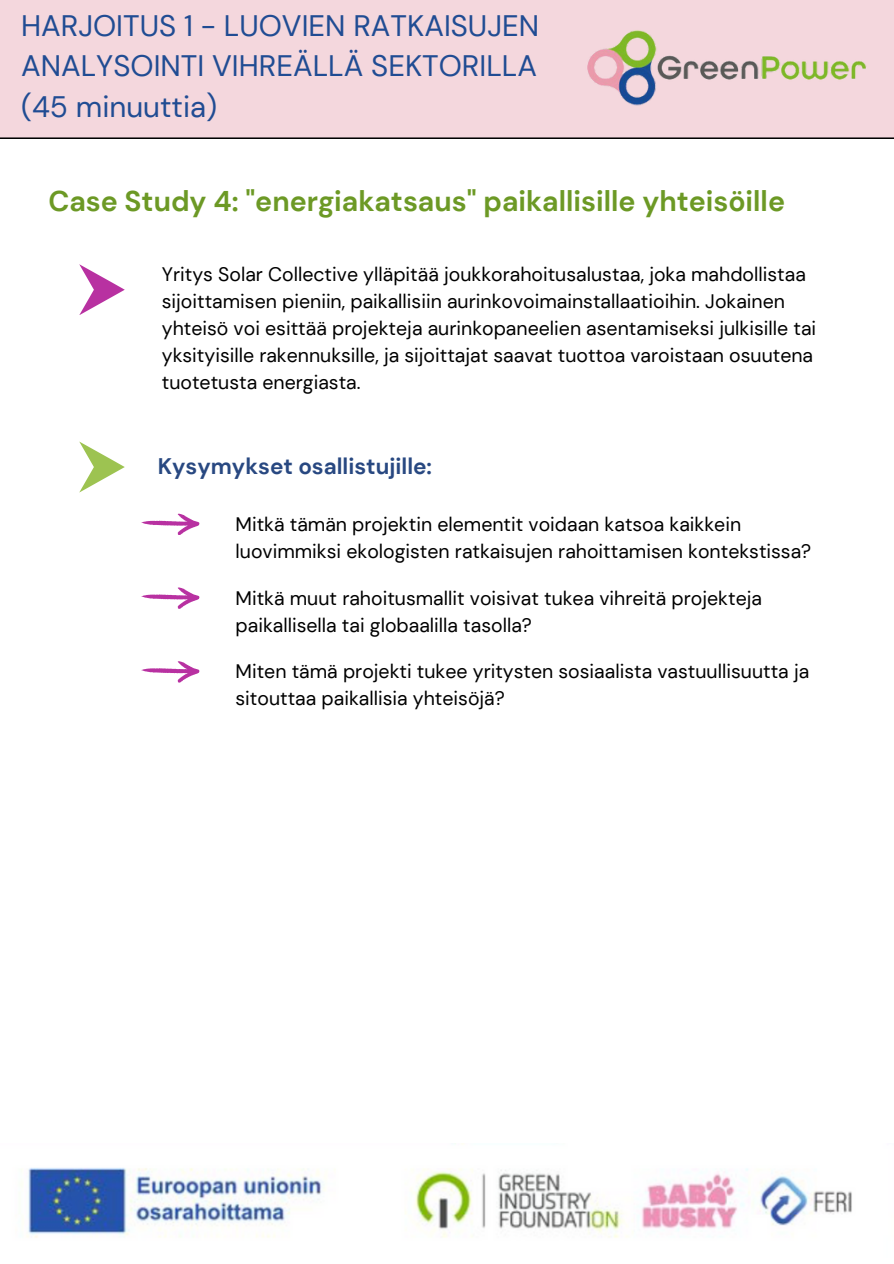
<style>
.page{position:relative;width:894px;height:1264px;background:#fff}
.page>*{position:absolute;margin:0;border:0;box-sizing:border-box;transform-origin:0 0}
.t1{font:29.55px/40.5px "DM Sans";color:#204c93;text-align:justify}
.t2{font:700 28.5px "DM Sans";color:#6c9925}
.t3{font:700 22.5px "DM Sans";color:#284881}
.t4{font:19.5px/27px "DM Sans";color:#000}
</style>
<div class="page">
<img style="left:21px;top:1143px;width:831px;height:95px">
<div style="left:0;top:0;width:893px;height:138px;background:#f4d7dd"></div>
<img style="left:566px;top:22px;width:322px;height:90px">
<svg style="left:79px;top:264px;width:45px;height:51px"></svg>
<svg style="left:79px;top:441px;width:45px;height:51px"></svg>
<svg style="left:141px;top:513px;width:58px;height:22px"></svg>
<svg style="left:141px;top:587px;width:58px;height:21px"></svg>
<svg style="left:141px;top:661px;width:58px;height:21px"></svg>
<h1 class="t1" style="left:21px;top:5px;width:519px">HARJOITUS 1 - LUOVIEN RATKAISUJEN ANALYSOINTI VIHREÄLLÄ SEKTORILLA (45 minuuttia)</h1>
<p class="t2" style="left:48px;top:182px;width:738px">Case Study 4: "energiakatsaus" paikallisille yhteisöille</p>
<p class="t4" style="left:162px;top:261px;width:655px">Yritys Solar Collective ylläpitää joukkorahoitusalustaa, joka mahdollistaa sijoittamisen pieniin, paikallisiin aurinkovoimainstallaatioihin. Jokainen yhteisö voi esittää projekteja aurinkopaneelien asentamiseksi julkisille tai yksityisille rakennuksille, ja sijoittajat saavat tuottoa varoistaan osuutena tuotetusta energiasta.</p>
<p class="t3" style="left:158px;top:451px;width:276px">Kysymykset osallistujille:</p>
<h3 class="t4" style="left:235px;top:510px;width:577px">Mitkä tämän projektin elementit voidaan katsoa kaikkein luovimmiksi ekologisten ratkaisujen rahoittamisen kontekstissa?</h3>
<p class="t4" style="left:235px;top:584px;width:528px">Mitkä muut rahoitusmallit voisivat tukea vihreitä projekteja paikallisella tai globaalilla tasolla?</p>
<p class="t4" style="left:235px;top:658px;width:575px">Miten tämä projekti tukee yritysten sosiaalista vastuullisuutta ja sitouttaa paikallisia yhteisöjä?</p>
</div>
